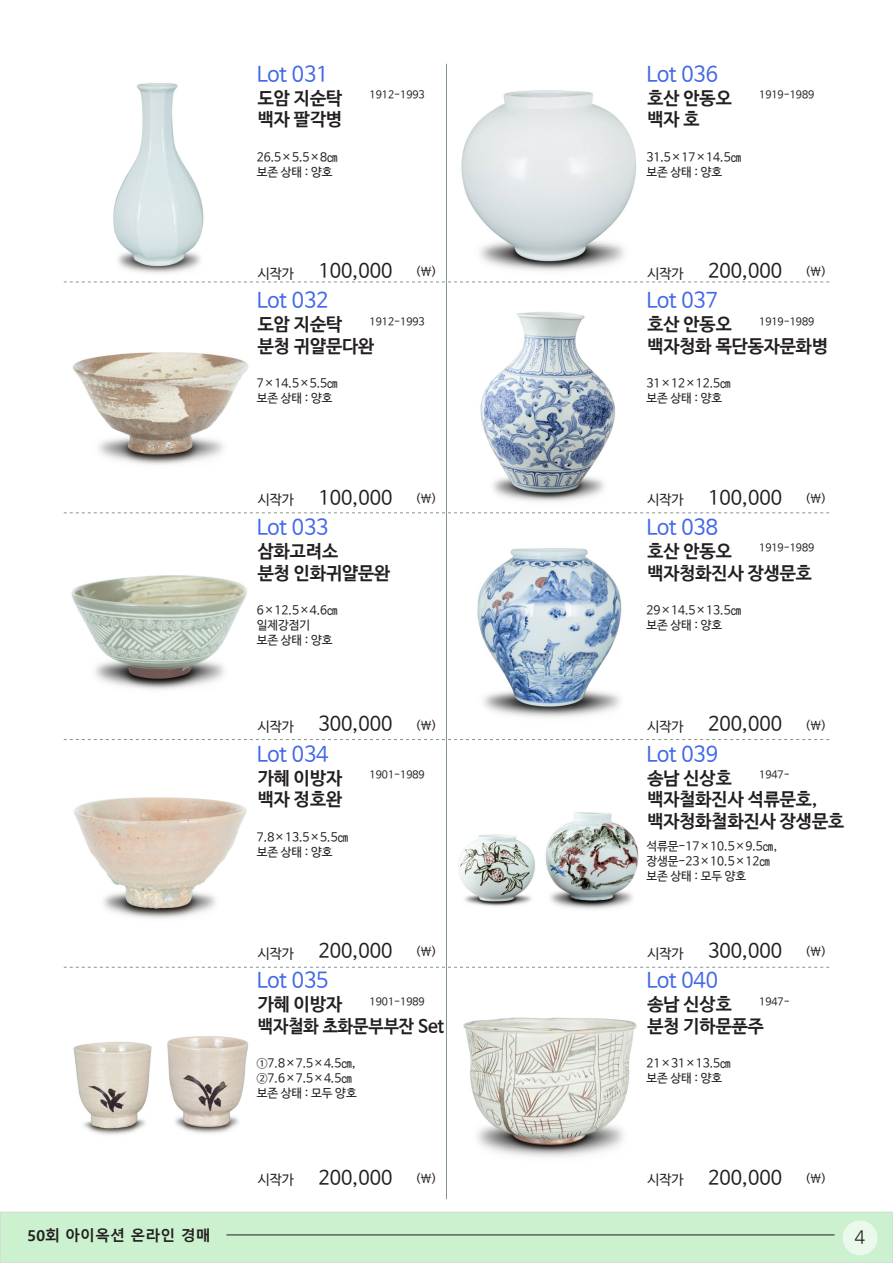
<style>
.page{position:relative;width:893px;height:1263px;background:#fff}
.page>*{position:absolute;margin:0;border:0;box-sizing:border-box;transform-origin:0 0}
.t1{font:21px "Nanum Barun Gothic";color:#4168e8}
.t2{font:19.5px "Nanum Barun Gothic";color:#231f20}
.t3{font:700 18px/21.6px "Nanum Barun Gothic";color:#231f20}
.t4{font:18px "Nanum Gothic";color:#231f20}
.t5{font:700 15px "Malgun Gothic";color:#231f20}
.t6{font:13.5px "Nanum Barun Gothic";color:#231f20}
.t7{font:12px/15px "Nanum Barun Gothic";color:#231f20}
.t8{font:10.5px "Nanum Barun Gothic";color:#231f20}
.s1{font-size:12px}
</style>
<div class="page">
<div style="left:0;top:1212px;width:893px;height:51px;background:#cbf1cf"></div>
<div style="left:843px;top:1220px;width:34px;height:35px;background:#eaf9eb;border-radius:50%"></div>
<hr style="left:226px;top:1235px;width:608px;height:1px;background:#231f20">
<svg style="left:64px;top:282px;width:765px;height:1px"></svg>
<svg style="left:64px;top:512px;width:765px;height:1px"></svg>
<svg style="left:64px;top:739px;width:765px;height:1px"></svg>
<svg style="left:64px;top:967px;width:765px;height:1px"></svg>
<hr style="left:446px;top:64px;width:1px;height:1135px;background:#82968e">
<img style="left:113px;top:83px;width:91px;height:191px">
<img style="left:73px;top:352px;width:176px;height:113px">
<img style="left:71px;top:575px;width:176px;height:115px">
<img style="left:74px;top:797px;width:173px;height:122px">
<img style="left:73px;top:1036px;width:176px;height:99px">
<img style="left:461px;top:90px;width:175px;height:181px">
<img style="left:480px;top:312px;width:136px;height:190px">
<img style="left:477px;top:548px;width:145px;height:169px">
<img style="left:458px;top:812px;width:181px;height:97px">
<img style="left:463px;top:1017px;width:174px;height:140px">
<h1 class="t1" style="left:257px;top:63px;width:73px">Lot 031</h1>
<h3 class="t3" style="left:258px;top:88px;width:86px">도암 지순탁 백자 팔각병</h3>
<p class="t7" style="left:257px;top:150px;width:83px">26.5×5.5×8㎝보존 상태 : 양호</p>
<p class="t8" style="left:370px;top:89px;width:57px">1912-1993</p>
<p class="t6" style="left:258px;top:266px;width:38px">시작가</p>
<h2 class="t2" style="left:318px;top:261px;width:120px">100,000 <span class="s1">(￦)</span></h2>
<h1 class="t1" style="left:257px;top:290px;width:73px">Lot 032</h1>
<h3 class="t3" style="left:258px;top:314px;width:118px">도암 지순탁 분청 귀얄문다완</h3>
<p class="t7" style="left:257px;top:376px;width:83px">7×14.5×5.5㎝보존 상태 : 양호</p>
<p class="t8" style="left:370px;top:316px;width:57px">1912-1993</p>
<p class="t6" style="left:258px;top:493px;width:38px">시작가</p>
<h2 class="t2" style="left:318px;top:487px;width:120px">100,000 <span class="s1">(￦)</span></h2>
<h1 class="t1" style="left:257px;top:516px;width:73px">Lot 033</h1>
<h3 class="t3" style="left:258px;top:541px;width:134px">삼화고려소<br>분청 인화귀얄문완</h3>
<p class="t7" style="left:257px;top:603px;width:83px">6×12.5×4.6㎝일제강점기<br>보존 상태 : 양호</p>
<p class="t6" style="left:258px;top:720px;width:38px">시작가</p>
<h2 class="t2" style="left:318px;top:714px;width:120px">300,000 <span class="s1">(￦)</span></h2>
<h1 class="t1" style="left:257px;top:743px;width:73px">Lot 034</h1>
<h3 class="t3" style="left:258px;top:768px;width:86px">가혜 이방자 백자 정호완</h3>
<p class="t7" style="left:257px;top:830px;width:93px">7.8×13.5×5.5㎝보존 상태 : 양호</p>
<p class="t8" style="left:370px;top:769px;width:57px">1901-1989</p>
<p class="t6" style="left:258px;top:946px;width:38px">시작가</p>
<h2 class="t2" style="left:318px;top:941px;width:120px">200,000 <span class="s1">(￦)</span></h2>
<h1 class="t1" style="left:257px;top:970px;width:73px">Lot 035</h1>
<h3 class="t3" style="left:258px;top:994px;width:187px">가혜 이방자<br>백자철화 초화문부부잔 Set</h3>
<p class="t7" style="left:257px;top:1056px;width:101px">①7.8×7.5×4.5㎝,<br>②7.6×7.5×4.5㎝보존 상태 : 모두 양호</p>
<p class="t8" style="left:370px;top:996px;width:57px">1901-1989</p>
<p class="t6" style="left:258px;top:1173px;width:38px">시작가</p>
<h2 class="t2" style="left:318px;top:1167px;width:120px">200,000 <span class="s1">(￦)</span></h2>
<h1 class="t1" style="left:646px;top:63px;width:73px">Lot 036</h1>
<h3 class="t3" style="left:647px;top:88px;width:86px">호산 안동오 백자 호</h3>
<p class="t7" style="left:646px;top:150px;width:97px">31.5×17×14.5㎝보존 상태 : 양호</p>
<p class="t8" style="left:759px;top:89px;width:57px">1919-1989</p>
<p class="t6" style="left:647px;top:266px;width:38px">시작가</p>
<h2 class="t2" style="left:708px;top:261px;width:120px">200,000 <span class="s1">(￦)</span></h2>
<h1 class="t1" style="left:646px;top:290px;width:73px">Lot 037</h1>
<h3 class="t3" style="left:647px;top:314px;width:182px">호산 안동오<br>백자청화 목단동자문화병</h3>
<p class="t7" style="left:646px;top:376px;width:86px">31×12×12.5㎝보존 상태 : 양호</p>
<p class="t8" style="left:759px;top:316px;width:57px">1919-1989</p>
<p class="t6" style="left:647px;top:493px;width:38px">시작가</p>
<h2 class="t2" style="left:708px;top:487px;width:120px">100,000 <span class="s1">(￦)</span></h2>
<h1 class="t1" style="left:646px;top:516px;width:73px">Lot 038</h1>
<h3 class="t3" style="left:647px;top:541px;width:166px">호산 안동오 백자청화진사 장생문호</h3>
<p class="t7" style="left:646px;top:603px;width:97px">29×14.5×13.5㎝보존 상태 : 양호</p>
<p class="t8" style="left:759px;top:543px;width:57px">1919-1989</p>
<p class="t6" style="left:647px;top:720px;width:38px">시작가</p>
<h2 class="t2" style="left:708px;top:714px;width:120px">200,000 <span class="s1">(￦)</span></h2>
<h1 class="t1" style="left:646px;top:743px;width:73px">Lot 039</h1>
<h3 class="t3" style="left:647px;top:768px;width:198px">송남 신상호<br>백자철화진사 석류문호, 백자청화철화진사 장생문호</h3>
<p class="t7" style="left:646px;top:840px;width:132px">석류문-17×10.5×9.5㎝, 장생문-23×10.5×12㎝보존 상태 : 모두 양호</p>
<p class="t8" style="left:759px;top:769px;width:32px">1947-</p>
<p class="t6" style="left:647px;top:946px;width:38px">시작가</p>
<h2 class="t2" style="left:708px;top:941px;width:120px">300,000 <span class="s1">(￦)</span></h2>
<h1 class="t1" style="left:646px;top:970px;width:73px">Lot 040</h1>
<h3 class="t3" style="left:647px;top:994px;width:118px">송남 신상호 분청 기하문푼주</h3>
<p class="t7" style="left:646px;top:1056px;width:86px">21×31×13.5㎝보존 상태 : 양호</p>
<p class="t8" style="left:759px;top:996px;width:32px">1947-</p>
<p class="t6" style="left:647px;top:1173px;width:38px">시작가</p>
<h2 class="t2" style="left:708px;top:1167px;width:120px">200,000 <span class="s1">(￦)</span></h2>
<p class="t5" style="left:28px;top:1227px;width:185px">50회 아이옥션 온라인 경매</p>
<h3 class="t4" style="left:855px;top:1228px;width:12px">4</h3>
</div>
